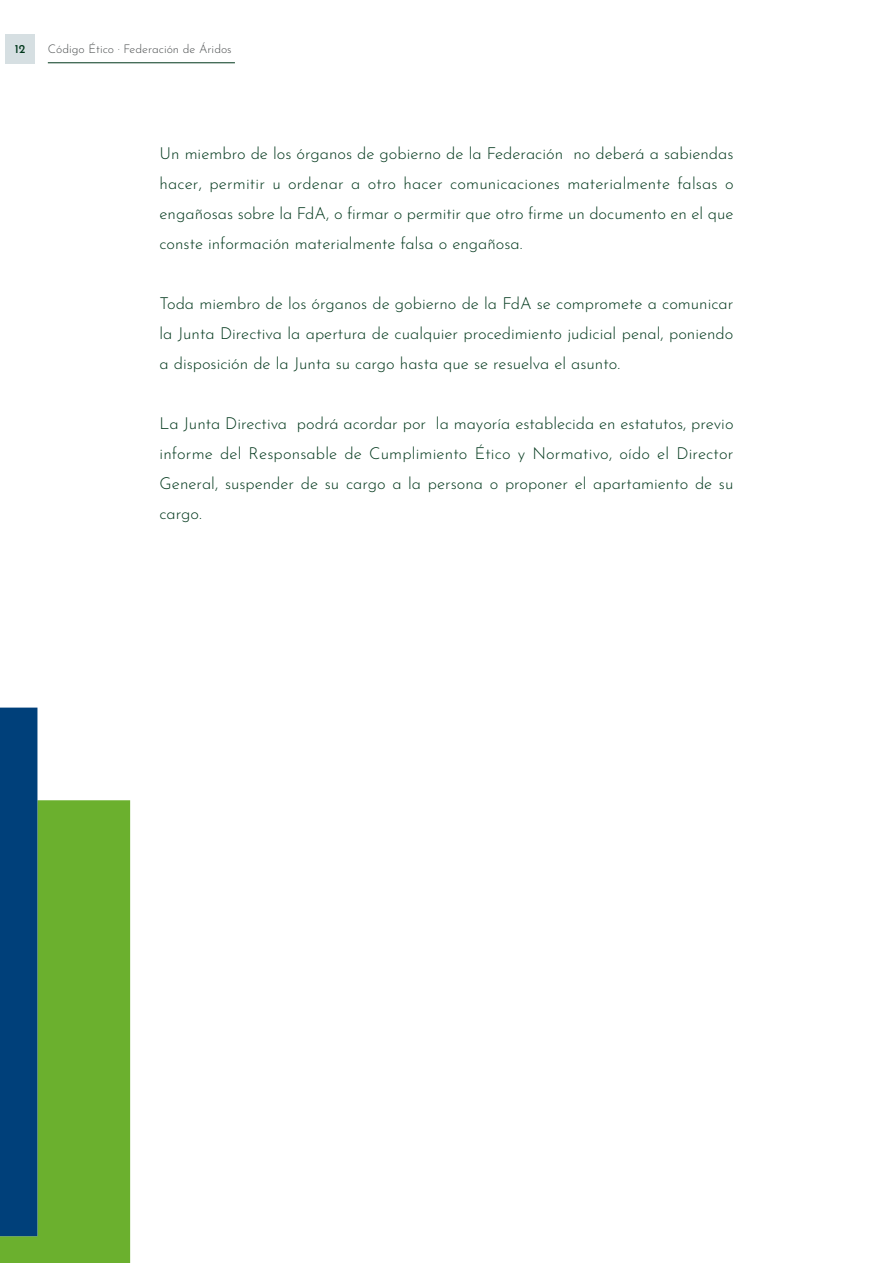
<style>
.page{position:relative;width:893px;height:1263px;background:#fff}
.page>*{position:absolute;margin:0;border:0;box-sizing:border-box;transform-origin:0 0}
.t1{font:300 16.5px/30px "Josefin Sans";color:#00371b;text-align:justify}
.t2{font:300 12px "Josefin Sans";color:#4c4f50}
.t3{font:500 12px "Josefin Sans";color:#00371b}
</style>
<div class="page">
<hr style="left:48px;top:62px;width:187px;height:1px;background:#00371b">
<div style="left:0;top:800px;width:130px;height:463px;background:#6bb02e"></div>
<div style="left:0;top:708px;width:37px;height:528px;background:#00407a"></div>
<div style="left:5px;top:34px;width:30px;height:30px;background:#d6dfe2"></div>
<p class="t3" style="left:15px;top:39px;width:12px">12</p>
<p class="t2" style="left:48px;top:40px;width:185px">Código Ético · Federación de Áridos</p>
<p class="t1" style="left:159px;top:137px;width:576px">Un miembro de los órganos de gobierno de la Federación no deberá a sabiendas hacer, permitir u ordenar a otro hacer comunicaciones materialmente falsas o engañosas sobre la FdA, o firmar o permitir que otro firme un documento en el que conste información materialmente falsa o engañosa.</p>
<p class="t1" style="left:159px;top:287px;width:575px">Toda miembro de los órganos de gobierno de la FdA se compromete a comunicar la Junta Directiva la apertura de cualquier procedimiento judicial penal, poniendo a disposición de la Junta su cargo hasta que se resuelva el asunto.</p>
<p class="t1" style="left:159px;top:407px;width:576px">La Junta Directiva podrá acordar por la mayoría establecida en estatutos, previo informe del Responsable de Cumplimiento Ético y Normativo, oído el Director General, suspender de su cargo a la persona o proponer el apartamiento de su cargo.</p>
</div>
